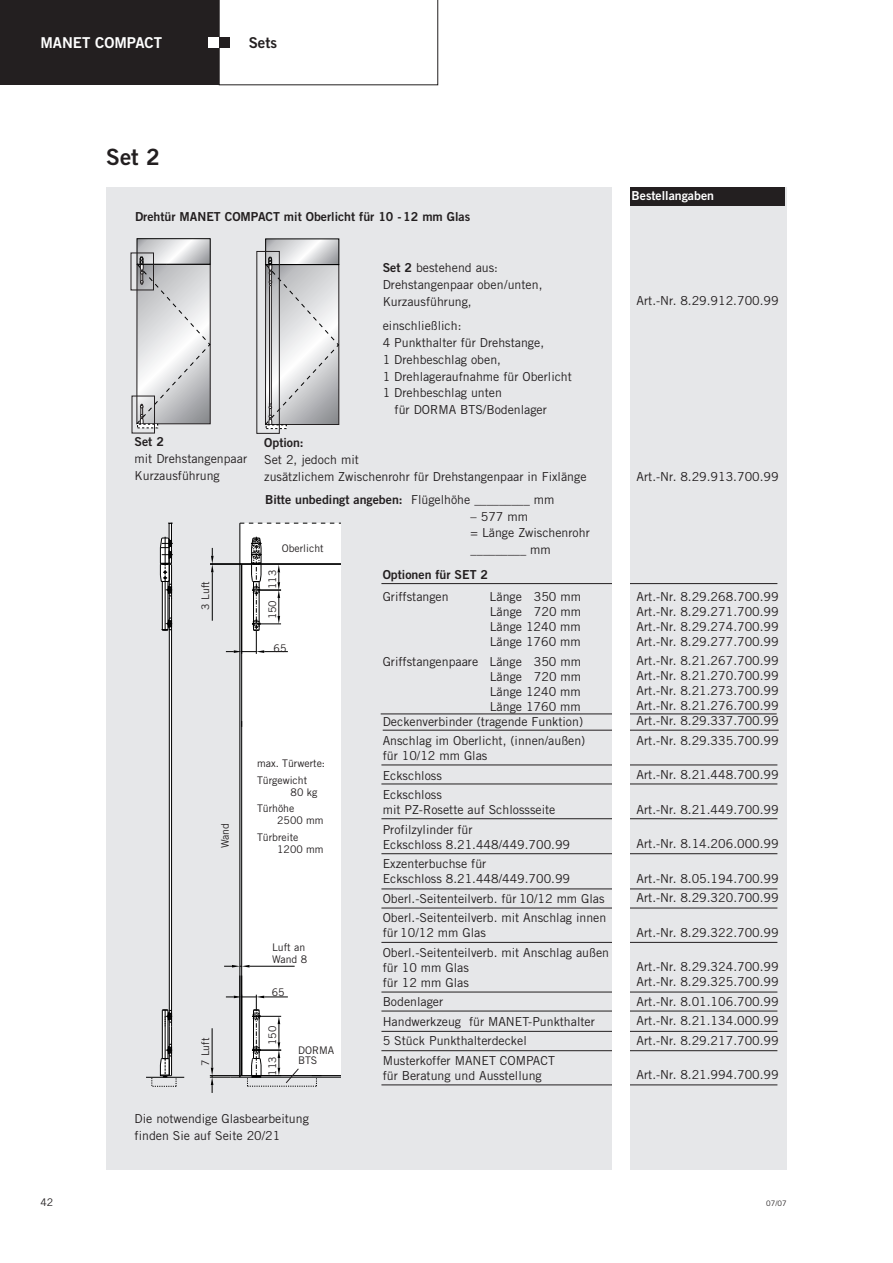
<style>
.page{position:relative;width:893px;height:1263px;background:#fff}
.page>*{position:absolute;margin:0;border:0;box-sizing:border-box;transform-origin:0 0}
.t1{font:22.5px "Trade Gothic Bold Two";color:#231f20}
.t2{font:15px "Trade Gothic Bold Two";color:#fff}
.t3{font:15px "Trade Gothic Bold Two";color:#231f20}
.t4{font:12.3px/15px "Trade Gothic";color:#231f20}
.t5{font:12.3px "Trade Gothic Bold Two";color:#231f20}
.t6{font:12.3px "Trade Gothic Bold Two";color:#fff}
.t7{font:10.5px/16.5px "Trade Gothic";color:#231f20}
.t8{font:7.5px "Trade Gothic";color:#231f20}
.s1{font-family:"Trade Gothic Bold Two"}
</style>
<div class="page">
<div style="left:0;top:0;width:219px;height:85px;background:#231f20"></div>
<svg style="left:219px;top:0;width:219px;height:85px"></svg>
<div style="left:208px;top:37px;width:11px;height:11px;background:#fff"></div>
<div style="left:219px;top:37px;width:11px;height:11px;background:#231f20"></div>
<div style="left:106px;top:187px;width:681px;height:982px;background:#e6e7e9"></div>
<div style="left:627px;top:187px;width:158px;height:19px;background:#231f20"></div>
<svg style="left:146px;top:522px;width:194px;height:565px"></svg>
<svg style="left:226px;top:537px;width:62px;height:117px"></svg>
<svg style="left:210px;top:995px;width:130px;height:98px"></svg>
<svg style="left:130px;top:238px;width:81px;height:196px"></svg>
<svg style="left:265px;top:238px;width:75px;height:196px"></svg>
<div style="left:131px;top:253px;width:23px;height:37px;border:1px solid #231f20"></div>
<div style="left:132px;top:396px;width:23px;height:37px;border:1px solid #231f20"></div>
<hr style="left:381px;top:583px;width:396px;height:1px;background:#231f20">
<hr style="left:381px;top:714px;width:396px;height:1px;background:#231f20">
<hr style="left:383px;top:730px;width:396px;height:1px;background:#231f20">
<hr style="left:381px;top:765px;width:396px;height:1px;background:#231f20">
<hr style="left:381px;top:784px;width:396px;height:1px;background:#231f20">
<hr style="left:381px;top:818px;width:396px;height:1px;background:#231f20">
<hr style="left:381px;top:853px;width:396px;height:1px;background:#231f20">
<hr style="left:381px;top:889px;width:396px;height:1px;background:#231f20">
<hr style="left:381px;top:908px;width:396px;height:1px;background:#231f20">
<hr style="left:381px;top:942px;width:396px;height:1px;background:#231f20">
<hr style="left:381px;top:992px;width:396px;height:1px;background:#231f20">
<hr style="left:381px;top:1011px;width:396px;height:1px;background:#231f20">
<hr style="left:381px;top:1031px;width:396px;height:1px;background:#231f20">
<hr style="left:381px;top:1050px;width:396px;height:1px;background:#231f20">
<hr style="left:381px;top:1085px;width:396px;height:1px;background:#231f20">
<div style="left:612px;top:186px;width:17px;height:986px;background:#fff"></div>
<p class="t2" style="left:40px;top:37px;width:123px">MANET COMPACT</p>
<p class="t3" style="left:249px;top:37px;width:30px">Sets</p>
<h1 class="t1" style="left:106px;top:149px;width:55px">Set 2</h1>
<p class="t5" style="left:135px;top:212px;width:337px">Drehtür MANET COMPACT mit Oberlicht für 10 -12 mm Glas</p>
<p class="t5" style="left:135px;top:437px;width:31px">Set 2</p>
<p class="t4" style="left:135px;top:451px;width:114px;line-height:17px">mit Drehstangenpaar<br>Kurzausführung</p>
<p class="t7" style="left:198px;top:610px;width:30px;rotate:-90deg">3 Luft</p>
<p class="t7" style="left:218px;top:848px;width:27px;rotate:-90deg">Wand</p>
<p class="t7" style="left:198px;top:1066px;width:30px;rotate:-90deg">7 Luft</p>
<p class="t4" style="left:383px;top:260px;width:161px;line-height:17px"><span class="s1">Set 2</span> bestehend aus:<br>Drehstangenpaar oben/unten,<br>Kurzausführung,</p>
<p class="t4" style="left:383px;top:319px;width:80px">einschließlich:</p>
<p class="t4" style="left:383px;top:336px;width:163px">4 Punkthalter für Drehstange,</p>
<p class="t4" style="left:383px;top:353px;width:120px">1 Drehbeschlag oben,</p>
<p class="t4" style="left:383px;top:370px;width:191px">1 Drehlageraufnahme für Oberlicht</p>
<p class="t4" style="left:383px;top:387px;width:121px">1 Drehbeschlag unten</p>
<p class="t4" style="left:395px;top:404px;width:154px">für DORMA BTS/Bodenlager</p>
<p class="t5" style="left:264px;top:438px;width:41px">Option:</p>
<p class="t4" style="left:264px;top:452px;width:324px;line-height:17px">Set 2, jedoch mit<br>zusätzlichem Zwischenrohr für Drehstangenpaar in Fixlänge</p>
<p class="t5" style="left:265px;top:495px;width:139px">Bitte unbedingt angeben:</p>
<p class="t7" style="left:282px;top:541px;width:44px">Oberlicht</p>
<p class="t4" style="left:411px;top:493px;width:145px">Flügelhöhe _________ mm</p>
<p class="t4" style="left:471px;top:509px;width:121px;line-height:17px">– 577 mm<br>= Länge Zwischenrohr _________ mm</p>
<p class="t7" style="left:265px;top:619px;width:51px;rotate:-90deg">150 113</p>
<p class="t7" style="left:274px;top:640px;width:14px">65</p>
<p class="t7" style="left:257px;top:756px;width:70px">max. Türwerte:<br>Türgewicht</p>
<p class="t7" style="left:257px;top:785px;width:62px;text-indent:34px">80 kg<br>Türhöhe</p>
<p class="t7" style="left:257px;top:813px;width:68px;text-indent:20px">2500 mm<br>Türbreite</p>
<p class="t7" style="left:277px;top:842px;width:48px">1200 mm</p>
<p class="t7" style="left:272px;top:942px;width:37px;line-height:12px">Luft an<br>Wand 8</p>
<p class="t7" style="left:272px;top:985px;width:14px">65</p>
<p class="t7" style="left:265px;top:1045px;width:21px;rotate:-90deg">150</p>
<p class="t7" style="left:265px;top:1075px;width:21px;rotate:-90deg">113</p>
<p class="t7" style="left:298px;top:1046px;width:38px;line-height:10.5px">DORMA<br>BTS</p>
<p class="t5" style="left:383px;top:570px;width:107px">Optionen für SET 2</p>
<p class="t4" style="left:383px;top:591px;width:67px">Griffstangen</p>
<p class="t4" style="left:490px;top:591px;width:93px;text-align:justify">Länge 350 mm Länge 720 mm Länge 1240 mm Länge 1760 mm</p>
<p class="t4" style="left:383px;top:655px;width:202px;text-align:right">Griffstangenpaare Länge 350 mm<br>Länge 720 mm<br>Länge 1240 mm<br>Länge 1760 mm<br>Deckenverbinder (tragende Funktion)</p>
<p class="t4" style="left:383px;top:735px;width:204px">Anschlag im Oberlicht, (innen/außen) für 10/12 mm Glas</p>
<p class="t4" style="left:383px;top:767px;width:61px;line-height:19.5px">Eckschloss<br>Eckschloss</p>
<p class="t4" style="left:383px;top:801px;width:174px;line-height:19.5px">mit PZ-Rosette auf Schlossseite<br>Profilzylinder für</p>
<p class="t4" style="left:383px;top:836px;width:189px;line-height:19.5px">Eckschloss 8.21.448/449.700.99<br>Exzenterbuchse für</p>
<p class="t4" style="left:383px;top:870px;width:225px;line-height:19.5px">Eckschloss 8.21.448/449.700.99<br>Oberl.-Seitenteilverb. für 10/12 mm Glas<br>Oberl.-Seitenteilverb. mit Anschlag innen</p>
<p class="t4" style="left:383px;top:924px;width:228px;line-height:19.5px">für 10/12 mm Glas<br>Oberl.-Seitenteilverb. mit Anschlag außen</p>
<p class="t4" style="left:383px;top:961px;width:88px">für 10 mm Glas für 12 mm Glas</p>
<p class="t4" style="left:383px;top:993px;width:214px;line-height:19.5px">Bodenlager<br>Handwerkzeug für MANET-Punkthalter<br>5 Stück Punkthalterdeckel<br>Musterkoffer MANET COMPACT</p>
<p class="t4" style="left:383px;top:1069px;width:161px">für Beratung und Ausstellung</p>
<p class="t4" style="left:135px;top:1111px;width:176px;line-height:17px">Die notwendige Glasbearbeitung finden Sie auf Seite 20/21</p>
<p class="t6" style="left:632px;top:191px;width:84px">Bestellangaben</p>
<p class="t4" style="left:637px;top:295px;width:144px">Art.-Nr. 8.29.912.700.99</p>
<p class="t4" style="left:637px;top:470px;width:144px">Art.-Nr. 8.29.913.700.99</p>
<p class="t4" style="left:637px;top:590px;width:144px;text-align:justify">Art.-Nr. 8.29.268.700.99<br>Art.-Nr. 8.29.271.700.99<br>Art.-Nr. 8.29.274.700.99<br>Art.-Nr. 8.29.277.700.99</p>
<p class="t4" style="left:637px;top:654px;width:144px;text-align:justify">Art.-Nr. 8.21.267.700.99<br>Art.-Nr. 8.21.270.700.99<br>Art.-Nr. 8.21.273.700.99<br>Art.-Nr. 8.21.276.700.99<br>Art.-Nr. 8.29.337.700.99</p>
<p class="t4" style="left:637px;top:734px;width:144px">Art.-Nr. 8.29.335.700.99</p>
<p class="t4" style="left:637px;top:768px;width:144px">Art.-Nr. 8.21.448.700.99</p>
<p class="t4" style="left:637px;top:803px;width:144px">Art.-Nr. 8.21.449.700.99</p>
<p class="t4" style="left:637px;top:837px;width:144px">Art.-Nr. 8.14.206.000.99</p>
<p class="t4" style="left:637px;top:870px;width:144px;line-height:19.5px">Art.-Nr. 8.05.194.700.99<br>Art.-Nr. 8.29.320.700.99</p>
<p class="t4" style="left:637px;top:926px;width:144px">Art.-Nr. 8.29.322.700.99</p>
<p class="t4" style="left:637px;top:960px;width:144px">Art.-Nr. 8.29.324.700.99<br>Art.-Nr. 8.29.325.700.99</p>
<p class="t4" style="left:637px;top:993px;width:144px;line-height:19.5px;text-align:justify">Art.-Nr. 8.01.106.700.99<br>Art.-Nr. 8.21.134.000.99<br>Art.-Nr. 8.29.217.700.99</p>
<p class="t4" style="left:637px;top:1068px;width:144px">Art.-Nr. 8.21.994.700.99</p>
<p class="t7" style="left:40px;top:1195px;width:14px">42</p>
<p class="t8" style="left:766px;top:1200px;width:22px">07/07</p>
</div>
